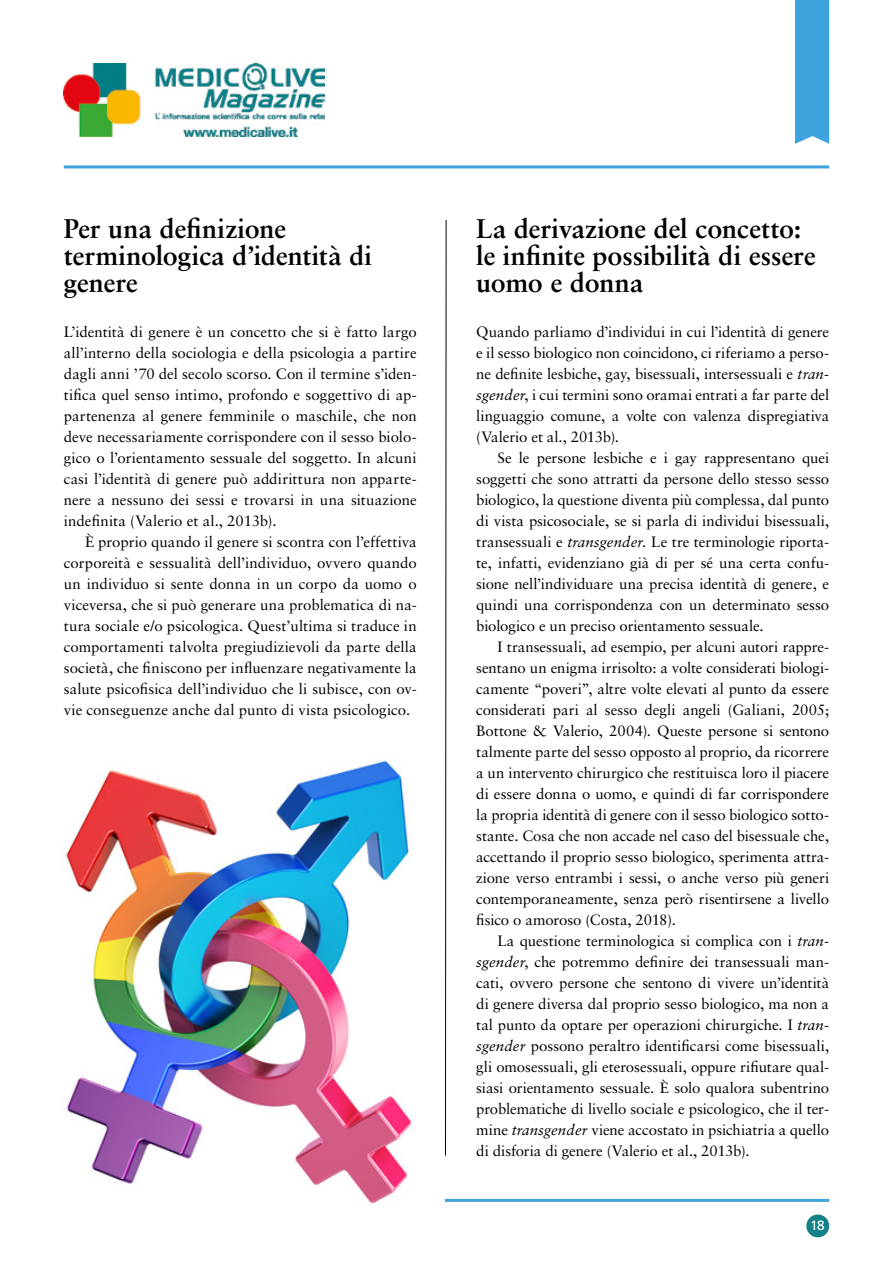
<style>
.page{position:relative;width:893px;height:1263px;background:#fff}
.page>*{position:absolute;margin:0;border:0;box-sizing:border-box;transform-origin:0 0}
.t1{font:700 27px/27px "Sabon LT Std";letter-spacing:-.005em;color:#000}
.t2{font:15px/21px "Sabon LT Std";color:#000;text-align:justify}
.t3{font:13.5px "Frutiger LT Std";color:#fff}
.s1{font-style:italic}
</style>
<div class="page">
<div style="left:795px;top:0;width:34px;height:144px;background:#3ea3dc"></div>
<hr style="left:64px;top:165px;width:765px;height:3px;background:#3ea3dc">
<hr style="left:64px;top:1199px;width:765px;height:3px;background:#3ea3dc">
<svg style="left:445px;top:220px;width:2px;height:936px;background:#7f7f7f"></svg>
<div style="left:806px;top:1214px;width:23px;height:23px;background:#138187;border-radius:50%"></div>
<img style="left:64px;top:64px;width:260px;height:72px">
<div style="left:408px;top:1182px;width:37px;height:81px;background:#fff"></div>
<img style="left:64px;top:759px;width:348px;height:445px">
<h1 class="t1" style="left:64px;top:214px;width:310px">Per una definizione terminologica d’identità di genere</h1>
<p class="t2" style="left:64px;top:321px;width:354px">L’identità di genere è un concetto che si è fatto largo all’interno della sociologia e della psicologia a partire dagli anni ’70 del secolo scorso. Con il termine s’iden&shy;tifica quel senso intimo, profondo e soggettivo di ap&shy;partenenza al genere femminile o maschile, che non deve necessariamente corrispondere con il sesso biolo&shy;gico o l’orientamento sessuale del soggetto. In alcuni casi l’identità di genere può addirittura non apparte&shy;nere a nessuno dei sessi e trovarsi in una situazione indefinita (Valerio et al., 2013b).</p>
<p class="t2" style="left:64px;top:531px;width:354px;text-indent:21px">È proprio quando il genere si scontra con l’effettiva corporeità e sessualità dell’individuo, ovvero quando un individuo si sente donna in un corpo da uomo o viceversa, che si può generare una problematica di na&shy;tura sociale e/o psicologica. Quest’ultima si traduce in comportamenti talvolta pregiudizievoli da parte della società, che finiscono per influenzare negativamente la salute psicofisica dell’individuo che li subisce, con ov&shy;vie conseguenze anche dal punto di vista psicologico.</p>
<h1 class="t1" style="left:476px;top:214px;width:341px">La derivazione del concetto: le infinite possibilità di essere uomo e donna</h1>
<p class="t2" style="left:476px;top:321px;width:354px">Quando parliamo d’individui in cui l’identità di genere e il sesso biologico non coincidono, ci riferiamo a perso&shy;ne definite lesbiche, gay, bisessuali, intersessuali e <span class="s1">tran&shy;sgender</span>, i cui termini sono oramai entrati a far parte del linguaggio comune, a volte con valenza dispregiativa (Valerio et al., 2013b).</p>
<p class="t2" style="left:476px;top:447px;width:354px;text-indent:21px">Se le persone lesbiche e i gay rappresentano quei soggetti che sono attratti da persone dello stesso sesso biologico, la questione diventa più complessa, dal punto di vista psicosociale, se si parla di individui bisessuali, transessuali e <span class="s1">transgender.</span> Le tre terminologie riporta&shy;te, infatti, evidenziano già di per sé una certa confu&shy;sione nell’individuare una precisa identità di genere, e quindi una corrispondenza con un determinato sesso biologico e un preciso orientamento sessuale.</p>
<p class="t2" style="left:476px;top:636px;width:354px;text-indent:21px">I transessuali, ad esempio, per alcuni autori rappre&shy;sentano un enigma irrisolto: a volte considerati biologi&shy;camente “poveri”, altre volte elevati al punto da essere considerati pari al sesso degli angeli (Galiani, 2005; Bottone &amp; Valerio, 2004). Queste persone si sentono talmente parte del sesso opposto al proprio, da ricorrere a un intervento chirurgico che restituisca loro il piacere di essere donna o uomo, e quindi di far corrispondere la propria identità di genere con il sesso biologico sotto&shy;stante. Cosa che non accade nel caso del bisessuale che, accettando il proprio sesso biologico, sperimenta attra&shy;zione verso entrambi i sessi, o anche verso più generi contemporaneamente, senza però risentirsene a livello fisico o amoroso (Costa, 2018).</p>
<p class="t2" style="left:476px;top:930px;width:354px;text-indent:21px">La questione terminologica si complica con i <span class="s1">tran&shy;sgender</span>, che potremmo definire dei transessuali man&shy;cati, ovvero persone che sentono di vivere un’identità di genere diversa dal proprio sesso biologico, ma non a tal punto da optare per operazioni chirurgiche. I <span class="s1">tran&shy;sgender</span> possono peraltro identificarsi come bisessuali, gli omosessuali, gli eterosessuali, oppure rifiutare qual&shy;siasi orientamento sessuale. È solo qualora subentrino problematiche di livello sociale e psicologico, che il ter&shy;mine <span class="s1">transgender</span> viene accostato in psichiatria a quello di disforia di genere (Valerio et al., 2013b).</p>
<p class="t3" style="left:810px;top:1218px;width:16px">18</p>
</div>
